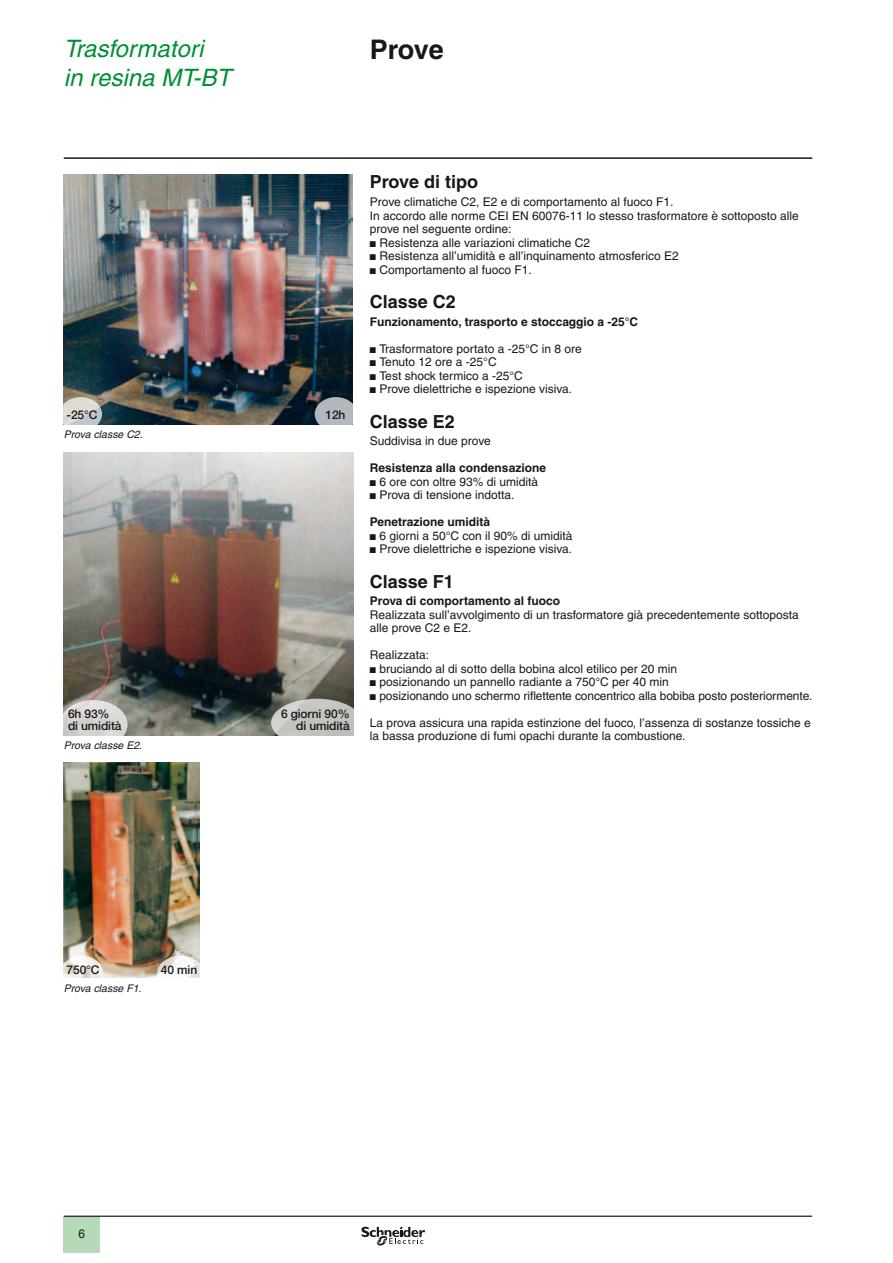
<style>
.page{position:relative;width:893px;height:1263px;background:#fff}
.page>*{position:absolute;margin:0;border:0;box-sizing:border-box;transform-origin:0 0}
.t1{font:700 27px "Helvetica";letter-spacing:-.01em;color:#1a171c}
.t2{font:italic 24px/28.8px "Helvetica";color:#009036}
.t3{font:700 18px "Helvetica";color:#1a171c}
.t4{font:12px/13.5px "Helvetica";color:#1a171c}
.t5{font:700 12px "Helvetica";color:#1a171c}
.t6{font:500 12px/12px "Helvetica Neue";letter-spacing:-.01em;color:#1a171c}
.t7{font:12px "Arial";color:#1a171c}
.t8{font:italic 10.5px "Helvetica";color:#1a171c}
.s1{font-family:"Graph Sch";font-size:10.5px}
.s2{font-weight:700}
</style>
<div class="page">
<hr style="left:64px;top:157px;width:748px;height:2px;background:#1a171c">
<div style="left:63px;top:1217px;width:37px;height:36px;background:#b6d9b7"></div>
<hr style="left:64px;top:1215px;width:748px;height:2px;background:#1a171c">
<svg style="left:361px;top:1226px;width:64px;height:20px"></svg>
<img style="left:64px;top:174px;width:289px;height:250px">
<img style="left:64px;top:452px;width:289px;height:283px">
<img style="left:64px;top:763px;width:136px;height:215px">
<svg style="left:60px;top:397px;width:42px;height:34px"></svg>
<svg style="left:61px;top:956px;width:42px;height:34px"></svg>
<svg style="left:60px;top:700px;width:68px;height:49px;fill:#dad9d5"></svg>
<svg style="left:271px;top:699px;width:91px;height:48px;fill:#c7c5c0"></svg>
<svg style="left:315px;top:397px;width:42px;height:34px"></svg>
<svg style="left:157px;top:956px;width:47px;height:34px"></svg>
<h2 class="t2" style="left:64px;top:34px;width:169px">Trasformatori<br>in resina MT-BT</h2>
<h1 class="t1" style="left:370px;top:33px;width:75px">Prove</h1>
<p class="t6" style="left:67px;top:408px;width:32px">-25°C</p>
<p class="t8" style="left:64px;top:428px;width:80px">Prova classe C2.</p>
<p class="t6" style="left:325px;top:408px;width:21px">12h</p>
<p class="t6" style="left:68px;top:707px;width:55px">6h 93% di umidità</p>
<p class="t6" style="left:281px;top:707px;width:70px;text-align:right">6 giorni 90% di umidità</p>
<p class="t8" style="left:64px;top:739px;width:80px">Prova classe E2.</p>
<h3 class="t3" style="left:370px;top:171px;width:110px">Prove di tipo</h3>
<p class="t4" style="left:370px;top:195px;width:430px">Prove climatiche C2, E2 e di comportamento al fuoco F1.<br>In accordo alle norme CEI EN 60076-11 lo stesso trasformatore è sottoposto alle prove nel seguente ordine:<br><span class="s1">b</span> Resistenza alle variazioni climatiche C2<br><span class="s1">b</span> Resistenza all’umidità e all’inquinamento atmosferico E2<br><span class="s1">b</span> Comportamento al fuoco F1.</p>
<h3 class="t3" style="left:370px;top:291px;width:88px">Classe C2</h3>
<p class="t5" style="left:370px;top:314px;width:270px">Funzionamento, trasporto e stoccaggio a -25°C</p>
<p class="t4" style="left:370px;top:342px;width:213px"><span class="s1">b</span> Trasformatore portato a -25°C in 8 ore <span class="s1">b</span> Tenuto 12 ore a -25°C<br><span class="s1">b</span> Test shock termico a -25°C<br><span class="s1">b</span> Prove dielettriche e ispezione visiva.</p>
<h3 class="t3" style="left:370px;top:410px;width:87px">Classe E2</h3>
<p class="t4" style="left:370px;top:434px;width:122px">Suddivisa in due prove</p>
<p class="t4" style="left:370px;top:461px;width:178px"><span class="s2">Resistenza alla condensazione </span><span class="s1">b</span> 6 ore con oltre 93% di umidità <span class="s1">b</span> Prova di tensione indotta.</p>
<p class="t4" style="left:370px;top:515px;width:204px"><span class="s2">Penetrazione umidità<br></span><span class="s1">b</span> 6 giorni a 50°C con il 90% di umidità <span class="s1">b</span> Prove dielettriche e ispezione visiva.</p>
<h3 class="t3" style="left:370px;top:570px;width:86px">Classe F1</h3>
<p class="t5" style="left:370px;top:594px;width:192px">Prova di comportamento al fuoco</p>
<p class="t4" style="left:370px;top:608px;width:430px">Realizzata sull’avvolgimento di un trasformatore già precedentemente sottoposta alle prove C2 e E2.</p>
<p class="t4" style="left:370px;top:648px;width:444px">Realizzata:<br><span class="s1">b</span> bruciando al di sotto della bobina alcol etilico per 20 min<br><span class="s1">b</span> posizionando un pannello radiante a 750°C per 40 min<br><span class="s1">b</span> posizionando uno schermo riflettente concentrico alla bobiba posto posteriormente.</p>
<p class="t4" style="left:370px;top:716px;width:442px">La prova assicura una rapida estinzione del fuoco, l’assenza di sostanze tossiche e la bassa produzione di fumi opachi durante la combustione.</p>
<p class="t6" style="left:67px;top:964px;width:35px">750°C</p>
<p class="t6" style="left:161px;top:964px;width:38px">40 min</p>
<p class="t8" style="left:64px;top:982px;width:79px">Prova classe F1.</p>
<p class="t7" style="left:79px;top:1225px;width:8px">6</p>
</div>
